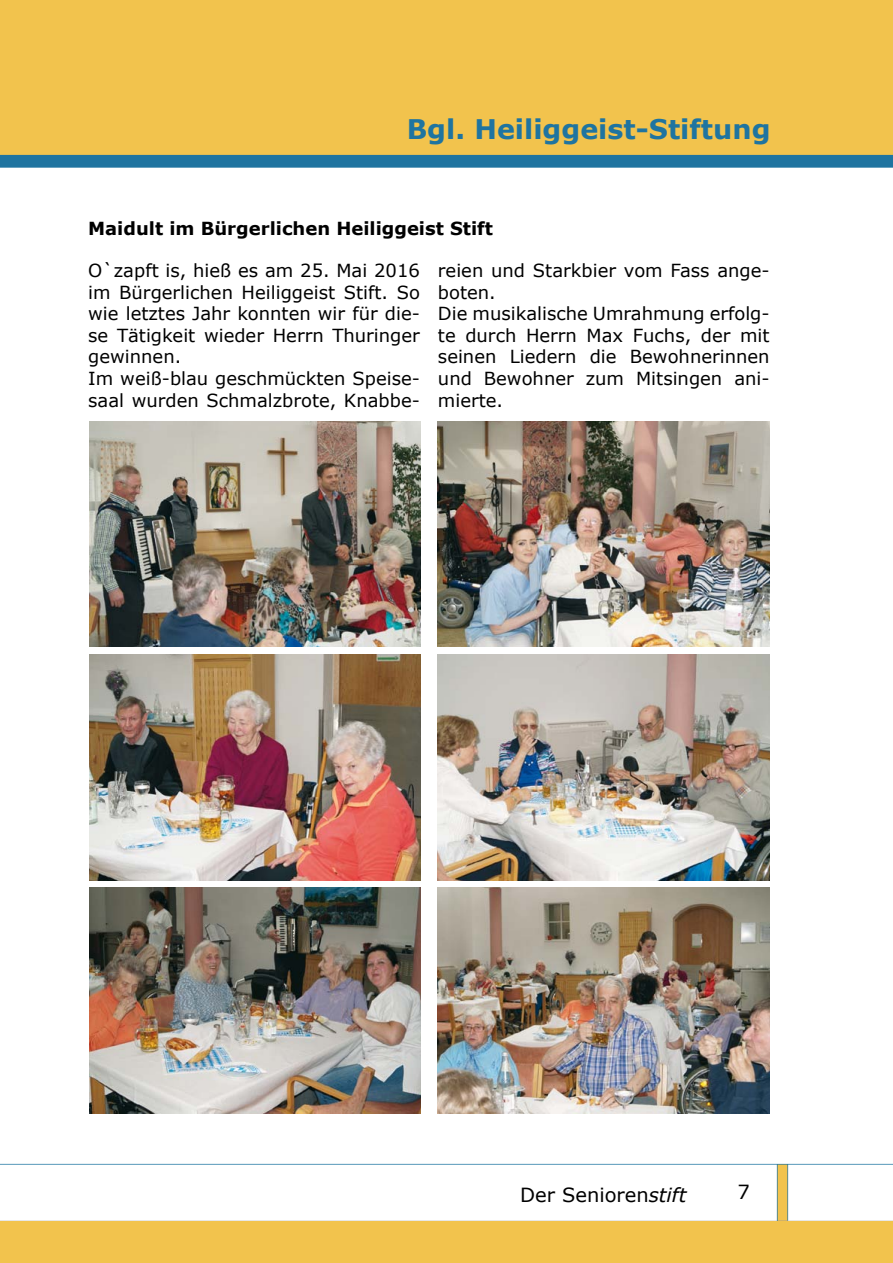
<style>
.page{position:relative;width:893px;height:1263px;background:#fff}
.page>*{position:absolute;margin:0;border:0;box-sizing:border-box;transform-origin:0 0}
.t1{font:700 27px "Verdana";color:#1f74a0}
.t2{font:19.5px "Verdana";color:#000}
.t3{font:18px/21.6px "Verdana";color:#000}
.t4{font:700 18px "Verdana";color:#000}
.s1{font-style:italic}
</style>
<div class="page">
<img style="left:0;top:0;width:893px;height:1263px">
<img style="left:438px;top:888px;width:332px;height:225px">
<img style="left:89px;top:888px;width:332px;height:225px">
<img style="left:438px;top:421px;width:332px;height:225px">
<img style="left:438px;top:655px;width:332px;height:225px">
<img style="left:89px;top:421px;width:332px;height:225px">
<img style="left:89px;top:655px;width:332px;height:225px">
<h1 class="t1" style="left:407px;top:110px;width:365px">Bgl. Heiliggeist-Stiftung</h1>
<p class="t4" style="left:88px;top:216px;width:406px">Maidult im Bürgerlichen Heiliggeist Stift</p>
<p class="t3" style="left:88px;top:259px;width:333px">O`zapft is, hieß es am 25. Mai 2016 im Bürgerlichen Heiliggeist Stift. So wie letztes Jahr konnten wir für die&shy;se Tätigkeit wieder Herrn Thuringer gewinnen.<br>Im weiß-blau geschmückten Speise&shy;saal wurden Schmalzbrote, Knabbe-</p>
<p class="t3" style="left:438px;top:259px;width:333px">reien und Starkbier vom Fass ange&shy;boten.<br>Die musikalische Umrahmung erfolg&shy;te durch Herrn Max Fuchs, der mit seinen Liedern die Bewohnerinnen und Bewohner zum Mitsingen ani&shy;mierte.</p>
<p class="t2" style="left:520px;top:1181px;width:168px">Der Senioren<span class="s1">stift</span></p>
<p class="t2" style="left:738px;top:1179px;width:14px">7</p>
</div>
